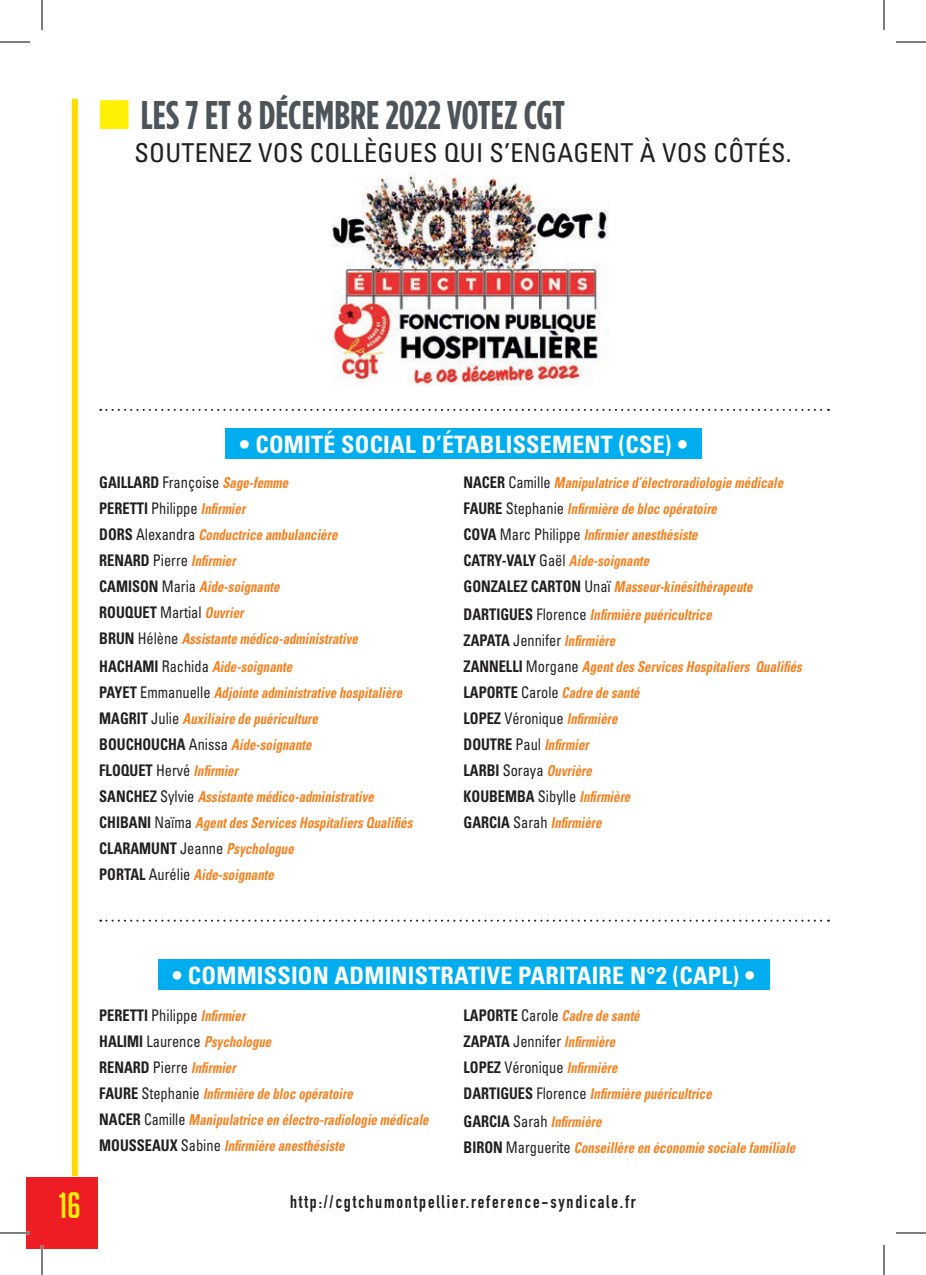
<style>
.page{position:relative;width:926px;height:1275px;background:#fff}
.page>*{position:absolute;margin:0;border:0;box-sizing:border-box;transform-origin:0 0}
.t1{font:700 40px "Gotham Condensed";color:#4d545a}
.t2{font:36px "Big Noodle Titling";color:#fff101}
.t3{font:condensed 26px "Univers";letter-spacing:.01em;color:#231f20}
.t4{font:700 condensed 24px "Univers";letter-spacing:.01em;color:#fff}
.t5{font:700 18px "DIN Condensed";letter-spacing:.1em;color:#231f20}
.t6{font:700 condensed 16px "Univers";color:#231f20;scale:.9 1}
.t7{font:italic 700 condensed 15px/26px "Univers";color:#f58220;scale:.86 1}
.s1{font-style:normal;font-size:16px;color:#231f20}
.s2{font-weight:400;font-style:normal;font-size:16px;color:#231f20}
.s3{font-weight:400}
.s4{font-style:italic;font-size:15px;color:#f58220}
</style>
<div class="page">
<div style="left:26px;top:1177px;width:72px;height:72px;background:#ee1d23"></div>
<div style="left:72px;top:99px;width:6px;height:1077px;background:#ffdc01"></div>
<div style="left:225px;top:428px;width:477px;height:30px;background:#00aeef"></div>
<div style="left:158px;top:959px;width:611px;height:31px;background:#00aeef"></div>
<svg style="left:100px;top:919px;width:729px;height:2px"></svg>
<svg style="left:100px;top:409px;width:729px;height:2px"></svg>
<img style="left:331px;top:172px;width:277px;height:214px">
<hr style="left:0;top:1231px;width:30px;height:3px;background:#fff">
<hr style="left:41px;top:1245px;width:2px;height:30px;background:#fff">
<hr style="left:0;top:42px;width:30px;height:1px;background:#000">
<hr style="left:896px;top:42px;width:30px;height:1px;background:#000">
<hr style="left:0;top:1232px;width:30px;height:1px;background:#000">
<hr style="left:896px;top:1232px;width:30px;height:1px;background:#000">
<hr style="left:42px;top:0;width:1px;height:30px;background:#000">
<hr style="left:42px;top:1245px;width:1px;height:30px;background:#000">
<hr style="left:884px;top:0;width:1px;height:30px;background:#000">
<hr style="left:884px;top:1245px;width:1px;height:30px;background:#000">
<h1 class="t1" style="left:141px;top:91px;width:426px">LES 7 ET 8 DÉCEMBRE 2022 VOTEZ CGT</h1>
<h3 class="t3" style="left:134px;top:136px;width:658px">SOUTENEZ VOS COLLÈGUES QUI S’ENGAGENT À VOS CÔTÉS.</h3>
<h3 class="t4" style="left:240px;top:429px;width:449px">• COMITÉ SOCIAL D’ÉTABLISSEMENT (CSE) •</h3>
<p class="t7" style="left:99px;top:470px;width:279px"><span class="s1">GAILLARD</span> <span class="s2">Françoise</span> Sage-femme<br><span class="s1">PERETTI</span> <span class="s2">Philippe</span> Infirmier<br><span class="s1">DORS</span> <span class="s2">Alexandra</span> Conductrice ambulancière<br><span class="s1">RENARD</span> <span class="s2">Pierre</span> Infirmier<br><span class="s1">CAMISON</span> <span class="s2">Maria</span> Aide-soignante</p>
<p class="t6" style="left:99px;top:602px;width:162px">ROUQUET <span class="s3">Martial</span> <span class="s4">Ouvrier</span></p>
<p class="t7" style="left:99px;top:625px;width:302px;line-height:28px"><span class="s1">BRUN</span> <span class="s2">Hélène</span> Assistante médico-administrative<br><span class="s1">HACHAMI</span> <span class="s2">Rachida</span> Aide-soignante</p>
<p class="t7" style="left:99px;top:680px;width:366px"><span class="s1">PAYET</span> <span class="s2">Emmanuelle</span> Adjointe administrative hospitalière <span class="s1">MAGRIT</span> <span class="s2">Julie</span> Auxiliaire de puériculture<br><span class="s1">BOUCHOUCHA</span> <span class="s2">Anissa</span> Aide-soignante<br><span class="s1">FLOQUET</span> <span class="s2">Hervé</span> Infirmier<br><span class="s1">SANCHEZ</span> <span class="s2">Sylvie</span> Assistante médico-administrative <span class="s1">CHIBANI</span> <span class="s2">Naïma</span> Agent des Services Hospitaliers Qualifiés <span class="s1">CLARAMUNT</span> <span class="s2">Jeanne</span> Psychologue<br><span class="s1">PORTAL</span> <span class="s2">Aurélie</span> Aide-soignante</p>
<p class="t7" style="left:464px;top:470px;width:373px"><span class="s1">NACER</span> <span class="s2">Camille</span> Manipulatrice d’électroradiologie médicale <span class="s1">FAURE</span> <span class="s2">Stephanie</span> Infirmière de bloc opératoire<br><span class="s1">COVA</span> <span class="s2">Marc Philippe</span> Infirmier anesthésiste<br><span class="s1">CATRY-VALY</span> <span class="s2">Gaël</span> Aide-soignante<br><span class="s1">GONZALEZ CARTON</span> <span class="s2">Unaï</span> Masseur-kinésithérapeute</p>
<p class="t7" style="left:464px;top:602px;width:395px"><span class="s1">DARTIGUES</span> <span class="s2">Florence</span> Infirmière puéricultrice<br><span class="s1">ZAPATA</span> <span class="s2">Jennifer</span> Infirmière<br><span class="s1">ZANNELLI</span> <span class="s2">Morgane</span> Agent des Services Hospitaliers Qualifiés<br><span class="s1">LAPORTE</span> <span class="s2">Carole</span> Cadre de santé<br><span class="s1">LOPEZ</span> <span class="s2">Véronique</span> Infirmière<br><span class="s1">DOUTRE</span> <span class="s2">Paul</span> Infirmier<br><span class="s1">LARBI</span> <span class="s2">Soraya</span> Ouvrière<br><span class="s1">KOUBEMBA</span> <span class="s2">Sibylle</span> Infirmière<br><span class="s1">GARCIA</span> <span class="s2">Sarah</span> Infirmière</p>
<h2 class="t2" style="left:59px;top:1185px;width:24px">16</h2>
<h3 class="t4" style="left:172px;top:961px;width:584px">• COMMISSION ADMINISTRATIVE PARITAIRE N°2 (CAPL) •</h3>
<p class="t7" style="left:99px;top:1002px;width:385px"><span class="s1">PERETTI</span> <span class="s2">Philippe</span> Infirmier<br><span class="s1">HALIMI</span> <span class="s2">Laurence</span> Psychologue<br><span class="s1">RENARD</span> <span class="s2">Pierre</span> Infirmier<br><span class="s1">FAURE</span> <span class="s2">Stephanie</span> Infirmière de bloc opératoire<br><span class="s1">NACER</span> <span class="s2">Camille</span> Manipulatrice en électro-radiologie médicale <span class="s1">MOUSSEAUX</span> <span class="s2">Sabine</span> Infirmière anesthésiste</p>
<p class="t7" style="left:464px;top:1002px;width:290px"><span class="s1">LAPORTE</span> <span class="s2">Carole</span> Cadre de santé<br><span class="s1">ZAPATA</span> <span class="s2">Jennifer</span> Infirmière<br><span class="s1">LOPEZ</span> <span class="s2">Véronique</span> Infirmière<br><span class="s1">DARTIGUES</span> <span class="s2">Florence</span> Infirmière puéricultrice</p>
<p class="t7" style="left:464px;top:1108px;width:387px"><span class="s1">GARCIA</span> <span class="s2">Sarah</span> Infirmière<br><span class="s1">BIRON</span> <span class="s2">Marguerite</span> Conseillère en économie sociale familiale</p>
<p class="t5" style="left:290px;top:1190px;width:347px">http://cgtchumontpellier.reference-syndicale.fr</p>
</div>
